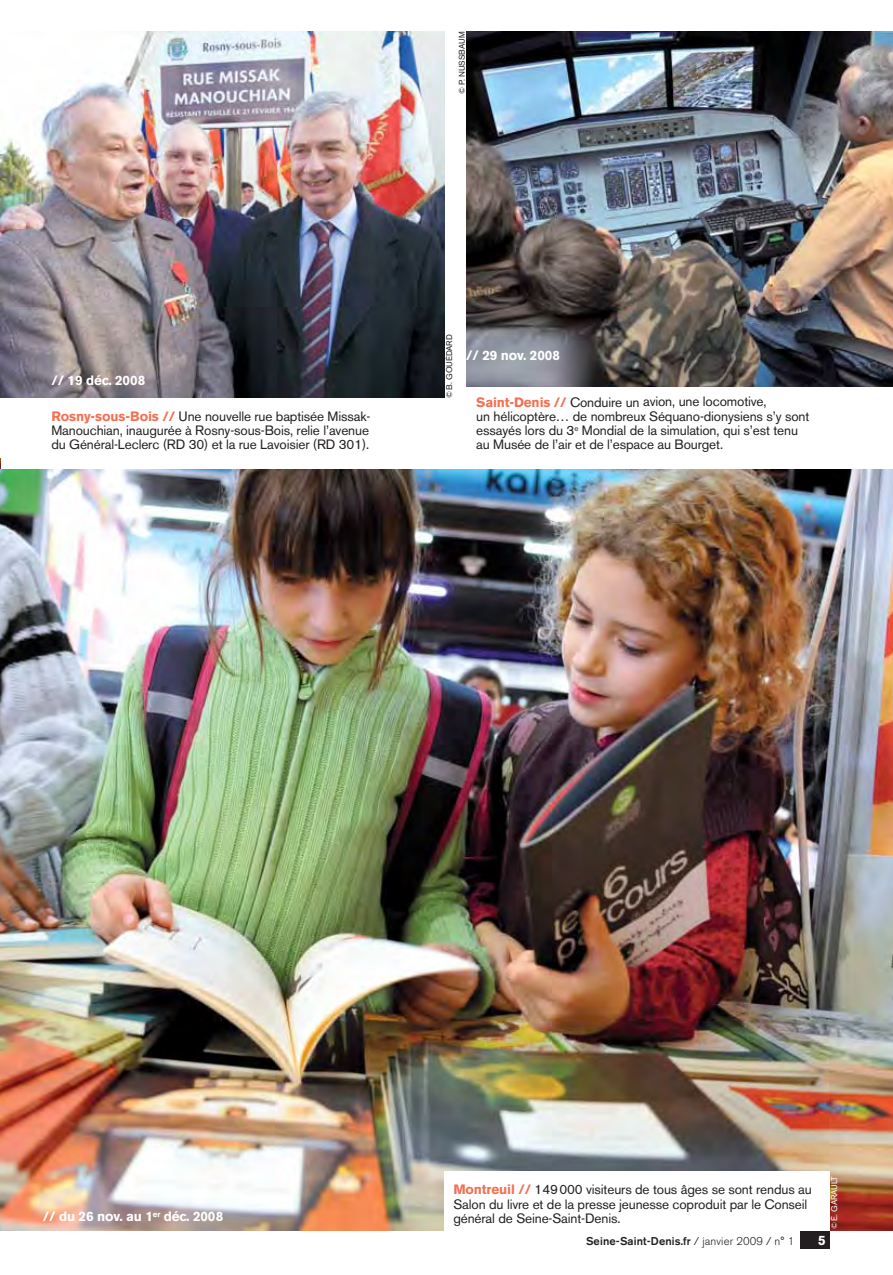
<style>
.page{position:relative;width:893px;height:1275px;background:#fff}
.page>*{position:absolute;margin:0;border:0;box-sizing:border-box;transform-origin:0 0}
.t1{font:13.5px/14.2px "Akzidenz Grotesk BE";letter-spacing:-.01em;color:#231f20}
.t2{font:700 13.5px "Akzidenz Grotesk BE";letter-spacing:-.01em;color:#fff}
.t3{font:500 11.25px "Akzidenz Grotesk BE";letter-spacing:.01em;color:#231f20}
.t4{font:8.25px "Akzidenz Grotesk BE";letter-spacing:-.02em;color:#231f20}
.t5{font:8.25px "Akzidenz Grotesk BE";color:#231f20}
.t6{font:8.25px "Akzidenz Grotesk BE";letter-spacing:-.02em;color:#fff}
.s1{font-weight:700;color:#f37052}
.s2{font-weight:300}
</style>
<div class="page">
<img style="left:466px;top:32px;width:427px;height:354px">
<img style="left:0;top:32px;width:445px;height:366px">
<img style="left:0;top:469px;width:893px;height:761px">
<div style="left:445px;top:1171px;width:384px;height:60px;background:#fff"></div>
<div style="left:800px;top:1231px;width:29px;height:17px;background:#231f20"></div>
<p class="t5" style="left:459px;top:94px;width:64px;rotate:-90deg">© P. NUSSBAUM</p>
<p class="t2" style="left:51px;top:375px;width:95px">// 19 déc. 2008</p>
<p class="t1" style="left:51px;top:410px;width:320px;text-align:justify"><span class="s1">Rosny-sous-Bois //</span> Une nouvelle rue baptisée Missak-Manouchian, inaugurée à Rosny-sous-Bois, relie l’avenue du Général-Leclerc (RD 30) et la rue Lavoisier (RD 301).</p>
<p class="t4" style="left:446px;top:398px;width:66px;rotate:-90deg">© B. GOUÉDARD</p>
<p class="t2" style="left:466px;top:350px;width:95px">// 29 nov. 2008</p>
<p class="t1" style="left:476px;top:396px;width:335px"><span class="s1">Saint-Denis //</span> Conduire un avion, une locomotive,<br>un hélicoptère… de nombreux Séquano-dionysiens s’y sont essayés lors du 3<sup>e</sup> Mondial de la simulation, qui s’est tenu au Musée de l’air et de l’espace au Bourget.</p>
<p class="t2" style="left:43px;top:1211px;width:182px">// du 26 nov. au 1<sup>er</sup> déc. 2008</p>
<p class="t6" style="left:831px;top:1228px;width:54px;rotate:-90deg">© É. GARAULT</p>
<p class="t1" style="left:453px;top:1183px;width:360px"><span class="s1">Montreuil //</span> 149 000 visiteurs de tous âges se sont rendus au<br>Salon du livre et de la presse jeunesse coproduit par le Conseil général de Seine-Saint-Denis.</p>
<p class="t3" style="left:586px;top:1236px;width:210px">Seine-Saint-Denis.fr <span class="s2">/ janvier 2009 / n° 1</span></p>
<p class="t2" style="left:818px;top:1235px;width:9px">5</p>
</div>
